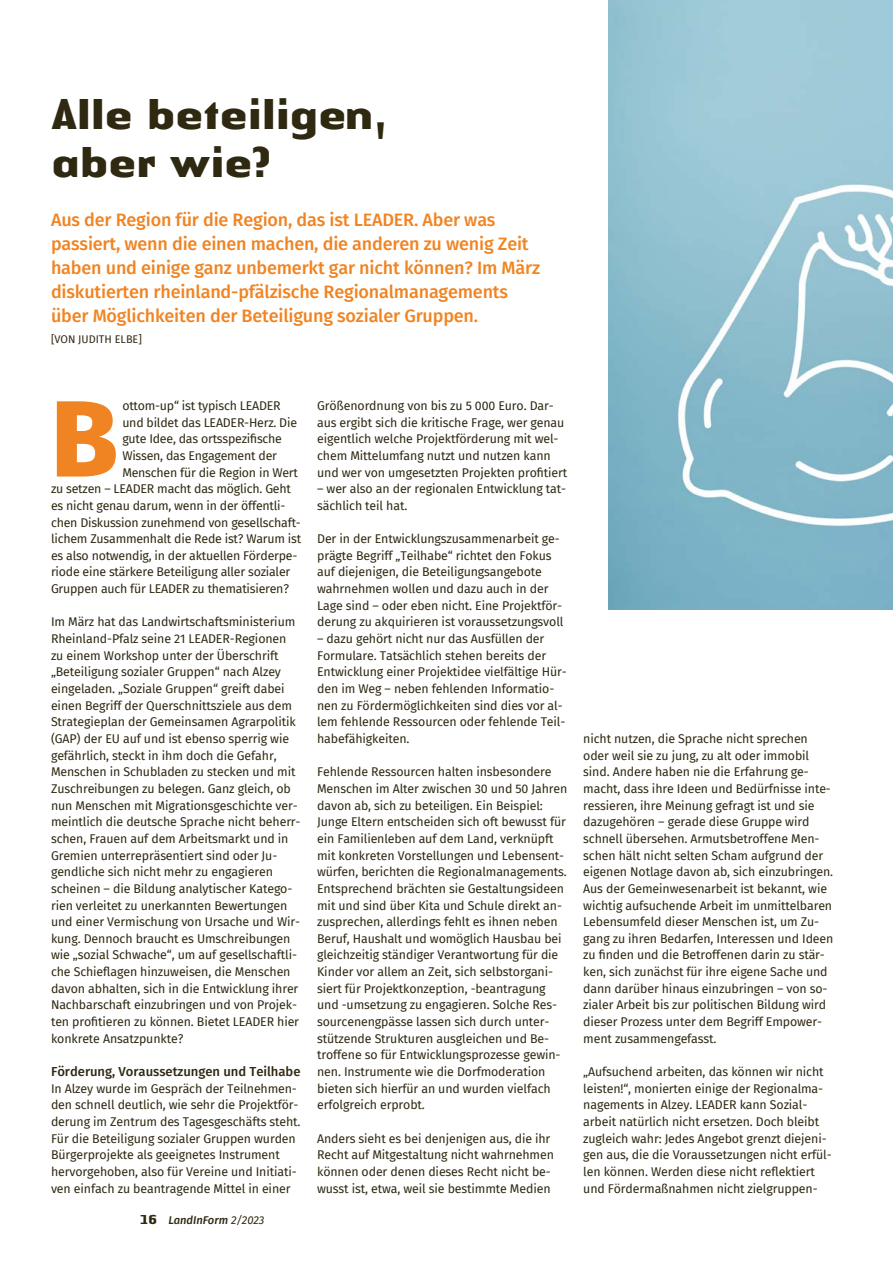
<style>
.page{position:relative;width:893px;height:1263px;background:#fff}
.page>*{position:absolute;margin:0;border:0;box-sizing:border-box;transform-origin:0 0}
.fließ{font:800 108.15px "Fira Sans";color:#f18422}
.HL_Artikel_schwarz{font:700 45px/48px "Authentic Sans Pro";letter-spacing:-.02em;color:#2f2912}
.vorlauf__h2{font:500 18px/24px "Fira Sans";letter-spacing:-.01em;color:#f18422}
.zwischenheadline_Fok{font:500 13.05px "Fira Sans";color:#2f2912}
.fließ-2{font:12.3px/16.6px "Fira Sans";letter-spacing:-.01em;color:#2f2912}
.t1{font:italic 500 11.25px "Fira Sans";color:#2f2912}
.Autor{font:10.8px "Fira Sans";color:#2f2912}
.s1{font-family:"Authentic Sans Pro";font-weight:700;font-style:normal;font-size:13.5px}
.s2{font-weight:400}
</style>
<div class="page">
<img style="left:609px;top:0;width:284px;height:610px">
<h1 class="HL_Artikel_schwarz" style="left:51px;top:90px;width:339px">Alle beteiligen, aber wie?</h1>
<h2 class="vorlauf__h2" style="left:51px;top:207px;width:491px">Aus der Region für die Region, das ist LEADER. Aber was passiert, wenn die einen machen, die anderen zu wenig Zeit haben und einige ganz unbemerkt gar nicht können? Im März diskutierten rheinland-pfälzische Regionalmanagements über Möglichkeiten der Beteiligung sozialer Gruppen.</h2>
<p class="Autor" style="left:51px;top:331px;width:92px">[VON JUDITH ELBE]</p>
<p class="fließ" style="left:51px;top:345px;width:68px">B</p>
<p class="fließ-2" style="left:122px;top:397px;width:160px">ottom-up“ ist typisch LEADER</p>
<p class="fließ-2" style="left:122px;top:414px;width:176px">und bildet das LEADER-Herz. Die</p>
<p class="fließ-2" style="left:122px;top:430px;width:161px">gute Idee, das ortsspezifische</p>
<p class="fließ-2" style="left:122px;top:447px;width:156px">Wissen, das Engagement der</p>
<p class="fließ-2" style="left:122px;top:464px;width:177px">Menschen für die Region in Wert</p>
<p class="fließ-2" style="left:51px;top:480px;width:241px">zu setzen – LEADER macht das möglich. Geht</p>
<p class="fließ-2" style="left:51px;top:497px;width:236px">es nicht genau darum, wenn in der öffentli-</p>
<p class="fließ-2" style="left:51px;top:513px;width:251px">chen Diskussion zunehmend von gesellschaft-</p>
<p class="fließ-2" style="left:51px;top:530px;width:252px">lichem Zusammenhalt die Rede ist? Warum ist</p>
<p class="fließ-2" style="left:51px;top:547px;width:248px">es also notwendig, in der aktuellen Förderpe-</p>
<p class="fließ-2" style="left:51px;top:563px;width:241px">riode eine stärkere Beteiligung aller sozialer</p>
<p class="fließ-2" style="left:51px;top:580px;width:239px">Gruppen auch für LEADER zu thematisieren?</p>
<p class="fließ-2" style="left:51px;top:613px;width:251px">Im März hat das Landwirtschaftsministerium Rheinland-Pfalz seine 21 LEADER-Regionen zu einem Workshop unter der Überschrift „Beteiligung sozialer Gruppen“ nach Alzey eingeladen. „Soziale Gruppen“ greift dabei einen Begriff der Querschnittsziele aus dem Strategieplan der Gemeinsamen Agrarpolitik (GAP) der EU auf und ist ebenso sperrig wie gefährlich, steckt in ihm doch die Gefahr, Menschen in Schubladen zu stecken und mit Zuschreibungen zu belegen. Ganz gleich, ob nun Menschen mit Migrationsgeschichte ver&shy;meintlich die deutsche Sprache nicht beherr&shy;schen, Frauen auf dem Arbeitsmarkt und in Gremien unterrepräsentiert sind oder Ju&shy;gendliche sich nicht mehr zu engagieren scheinen – die Bildung analytischer Katego&shy;rien verleitet zu unerkannten Bewertungen und einer Vermischung von Ursache und Wir&shy;kung. Dennoch braucht es Umschreibungen wie „sozial Schwache“, um auf gesellschaftli&shy;che Schieflagen hinzuweisen, die Menschen davon abhalten, sich in die Entwicklung ihrer Nachbarschaft einzubringen und von Projek&shy;ten profitieren zu können. Bietet LEADER hier konkrete Ansatzpunkte?</p>
<h3 class="zwischenheadline_Fok" style="left:51px;top:1061px;width:251px">Förderung, Voraussetzungen und Teilhabe</h3>
<p class="fließ-2" style="left:51px;top:1080px;width:251px">In Alzey wurde im Gespräch der Teilnehmen&shy;den schnell deutlich, wie sehr die Projektför&shy;derung im Zentrum des Tagesgeschäfts steht.<br>Für die Beteiligung sozialer Gruppen wurden Bürgerprojekte als geeignetes Instrument hervorgehoben, also für Vereine und Initiati&shy;ven einfach zu beantragende Mittel in einer</p>
<p class="t1" style="left:140px;top:1211px;width:126px"><span class="s1">16</span> LandInForm <span class="s2">2/2023</span></p>
<p class="fließ-2" style="left:317px;top:397px;width:252px">Größenordnung von bis zu 5 000 Euro. Dar&shy;aus ergibt sich die kritische Frage, wer genau eigentlich welche Projektförderung mit wel&shy;chem Mittelumfang nutzt und nutzen kann und wer von umgesetzten Projekten profitiert</p>
<p class="fließ-2" style="left:317px;top:480px;width:251px">– wer also an der regionalen Entwicklung tat&shy;sächlich teil hat.</p>
<p class="fließ-2" style="left:317px;top:530px;width:248px">Der in der Entwicklungszusammenarbeit ge&shy;prägte Begriff „Teilhabe“ richtet den Fokus auf diejenigen, die Beteiligungsangebote wahrnehmen wollen und dazu auch in der Lage sind – oder eben nicht. Eine Projektför&shy;derung zu akquirieren ist voraussetzungsvoll</p>
<p class="fließ-2" style="left:317px;top:630px;width:251px">– dazu gehört nicht nur das Ausfüllen der Formulare. Tatsächlich stehen bereits der Entwicklung einer Projektidee vielfältige Hür&shy;den im Weg – neben fehlenden Informatio&shy;nen zu Fördermöglichkeiten sind dies vor al&shy;lem fehlende Ressourcen oder fehlende Teil&shy;habefähigkeiten.</p>
<p class="fließ-2" style="left:317px;top:763px;width:252px">Fehlende Ressourcen halten insbesondere Menschen im Alter zwischen 30 und 50 Jahren davon ab, sich zu beteiligen. Ein Beispiel:<br>Junge Eltern entscheiden sich oft bewusst für ein Familienleben auf dem Land, verknüpft mit konkreten Vorstellungen und Lebensent&shy;würfen, berichten die Regionalmanagements.<br>Entsprechend brächten sie Gestaltungsideen mit und sind über Kita und Schule direkt an&shy;zusprechen, allerdings fehlt es ihnen neben Beruf, Haushalt und womöglich Hausbau bei gleichzeitig ständiger Verantwortung für die Kinder vor allem an Zeit, sich selbstorgani&shy;siert für Projektkonzeption, -beantragung und -umsetzung zu engagieren. Solche Res&shy;sourcenengpässe lassen sich durch unter&shy;stützende Strukturen ausgleichen und Be&shy;troffene so für Entwicklungsprozesse gewin&shy;nen. Instrumente wie die Dorfmoderation bieten sich hierfür an und wurden vielfach erfolgreich erprobt.</p>
<p class="fließ-2" style="left:317px;top:1130px;width:238px">Anders sieht es bei denjenigen aus, die ihr Recht auf Mitgestaltung nicht wahrnehmen können oder denen dieses Recht nicht be&shy;wusst ist, etwa, weil sie bestimmte Medien</p>
<p class="fließ-2" style="left:583px;top:730px;width:252px">nicht nutzen, die Sprache nicht sprechen oder weil sie zu jung, zu alt oder immobil sind. Andere haben nie die Erfahrung ge&shy;macht, dass ihre Ideen und Bedürfnisse inte&shy;ressieren, ihre Meinung gefragt ist und sie dazugehören – gerade diese Gruppe wird schnell übersehen. Armutsbetroffene Men&shy;schen hält nicht selten Scham aufgrund der eigenen Notlage davon ab, sich einzubringen.<br>Aus der Gemeinwesenarbeit ist bekannt, wie wichtig aufsuchende Arbeit im unmittelbaren Lebensumfeld dieser Menschen ist, um Zu&shy;gang zu ihren Bedarfen, Interessen und Ideen zu finden und die Betroffenen darin zu stär&shy;ken, sich zunächst für ihre eigene Sache und dann darüber hinaus einzubringen – von so&shy;zialer Arbeit bis zur politischen Bildung wird dieser Prozess unter dem Begriff Empower&shy;ment zusammengefasst.</p>
<p class="fließ-2" style="left:583px;top:1063px;width:250px">„Aufsuchend arbeiten, das können wir nicht leisten!“, monierten einige der Regionalma&shy;nagements in Alzey. LEADER kann Sozial&shy;arbeit natürlich nicht ersetzen. Doch bleibt zugleich wahr: Jedes Angebot grenzt diejeni&shy;gen aus, die die Voraussetzungen nicht erfül&shy;len können. Werden diese nicht reflektiert und Fördermaßnahmen nicht zielgruppen-</p>
</div>
